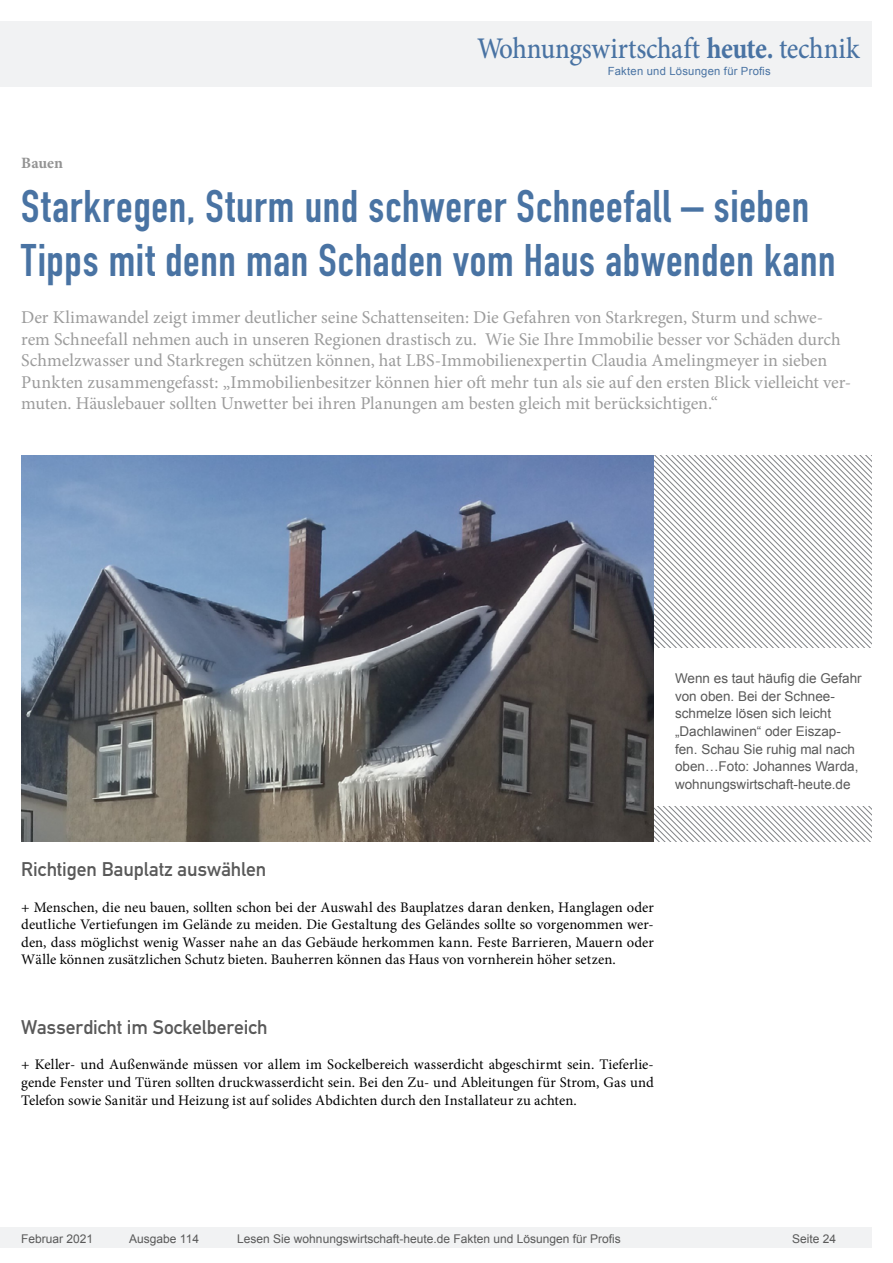
<style>
.page{position:relative;width:893px;height:1263px;background:#fff}
.page>*{position:absolute;margin:0;border:0;box-sizing:border-box;transform-origin:0 0}
.Überschrift_Groß{font:45px/54px "DIN Engschrift";letter-spacing:.015em;color:#4973a3}
.t1{font:500 30px "Minion Pro";letter-spacing:-.01em;color:#4973a3;scale:.9 1}
.Überschrift_Grau{font:19.5px "DIN Mittelschrift";letter-spacing:-.005em;color:#595959}
.Anlesetext{font:18px/21.6px "Minion Pro";letter-spacing:-.005em;color:#9c9c9c}
.Kategorie{font:700 15.75px "Minion Pro";letter-spacing:-.005em;color:#939393}
.Fließtext_erste_Zeil{font:14.7px/17.5px "Minion Pro";letter-spacing:.005em;color:#000;text-align:justify}
.Bildunterschrift{font:13.5px/17.5px "Arial";color:#595959}
.t2{font:12px "Arial";color:#595959}
.t3{font:11.25px "Arial";letter-spacing:.025em;color:#4973a3}
.s1{font-weight:700}
</style>
<div class="page">
<div style="left:0;top:1227px;width:872px;height:20px;background:#f1f2f3"></div>
<div style="left:0;top:21px;width:872px;height:66px;background:#f1f2f3"></div>
<svg style="left:654px;top:455px;width:218px;height:95px"></svg>
<svg style="left:654px;top:550px;width:218px;height:291px"></svg>
<div style="left:654px;top:648px;width:237px;height:158px;background:#fff"></div>
<img style="left:21px;top:455px;width:633px;height:386px">
<h2 class="t1" style="left:477px;top:28px;width:426px">Wohnungswirtschaft <span class="s1">heute.</span> technik</h2>
<p class="t3" style="left:608px;top:63px;width:165px">Fakten und Lösungen für Profis</p>
<p class="Kategorie" style="left:21px;top:152px;width:43px">Bauen</p>
<p class="Überschrift_Groß" style="left:21px;top:180px;width:816px">Starkregen, Sturm und schwerer Schneefall – sieben<br>Tipps mit denn man Schaden vom Haus abwenden kann</p>
<p class="Anlesetext" style="left:21px;top:307px;width:832px">Der Klimawandel zeigt immer deutlicher seine Schattenseiten: Die Gefahren von Starkregen, Sturm und schwe&shy;rem Schneefall nehmen auch in unseren Regionen drastisch zu. Wie Sie Ihre Immobilie besser vor Schäden durch Schmelzwasser und Starkregen schützen können, hat LBS-Immobilienexpertin Claudia Amelingmeyer in sieben Punkten zusammengefasst: „Immobilienbesitzer können hier oft mehr tun als sie auf den ersten Blick vielleicht ver&shy;muten. Häuslebauer sollten Unwetter bei ihren Planungen am besten gleich mit berücksichtigen.“</p>
<p class="Bildunterschrift" style="left:675px;top:670px;width:188px">Wenn es taut häufig die Gefahr von oben. Bei der Schnee&shy;schmelze lösen sich leicht „Dachlawinen“ oder Eiszap&shy;fen. Schau Sie ruhig mal nach oben…Foto: Johannes Warda, wohnungswirtschaft-heute.de</p>
<p class="Überschrift_Grau" style="left:21px;top:858px;width:247px">Richtigen Bauplatz auswählen</p>
<p class="Fließtext_erste_Zeil" style="left:21px;top:898px;width:634px">+ Menschen, die neu bauen, sollten schon bei der Auswahl des Bauplatzes daran denken, Hanglagen oder deutliche Vertiefungen im Gelände zu meiden. Die Gestaltung des Geländes sollte so vorgenommen wer&shy;den, dass möglichst wenig Wasser nahe an das Gebäude herkommen kann. Feste Barrieren, Mauern oder Wälle können zusätzlichen Schutz bieten. Bauherren können das Haus von vornherein höher setzen.</p>
<p class="Überschrift_Grau" style="left:21px;top:1016px;width:248px">Wasserdicht im Sockelbereich</p>
<p class="Fließtext_erste_Zeil" style="left:21px;top:1056px;width:634px">+ Keller- und Außenwände müssen vor allem im Sockelbereich wasserdicht abgeschirmt sein. Tieferlie&shy;gende Fenster und Türen sollten druckwasserdicht sein. Bei den Zu- und Ableitungen für Strom, Gas und Telefon sowie Sanitär und Heizung ist auf solides Abdichten durch den Installateur zu achten.</p>
<p class="t2" style="left:21px;top:1230px;width:74px">Februar 2021</p>
<p class="t2" style="left:129px;top:1230px;width:71px">Ausgabe 114</p>
<p class="t2" style="left:237px;top:1230px;width:385px">Lesen Sie wohnungswirtschaft-heute.de Fakten und Lösungen für Profis</p>
<p class="t2" style="left:792px;top:1231px;width:46px">Seite 24</p>
</div>
